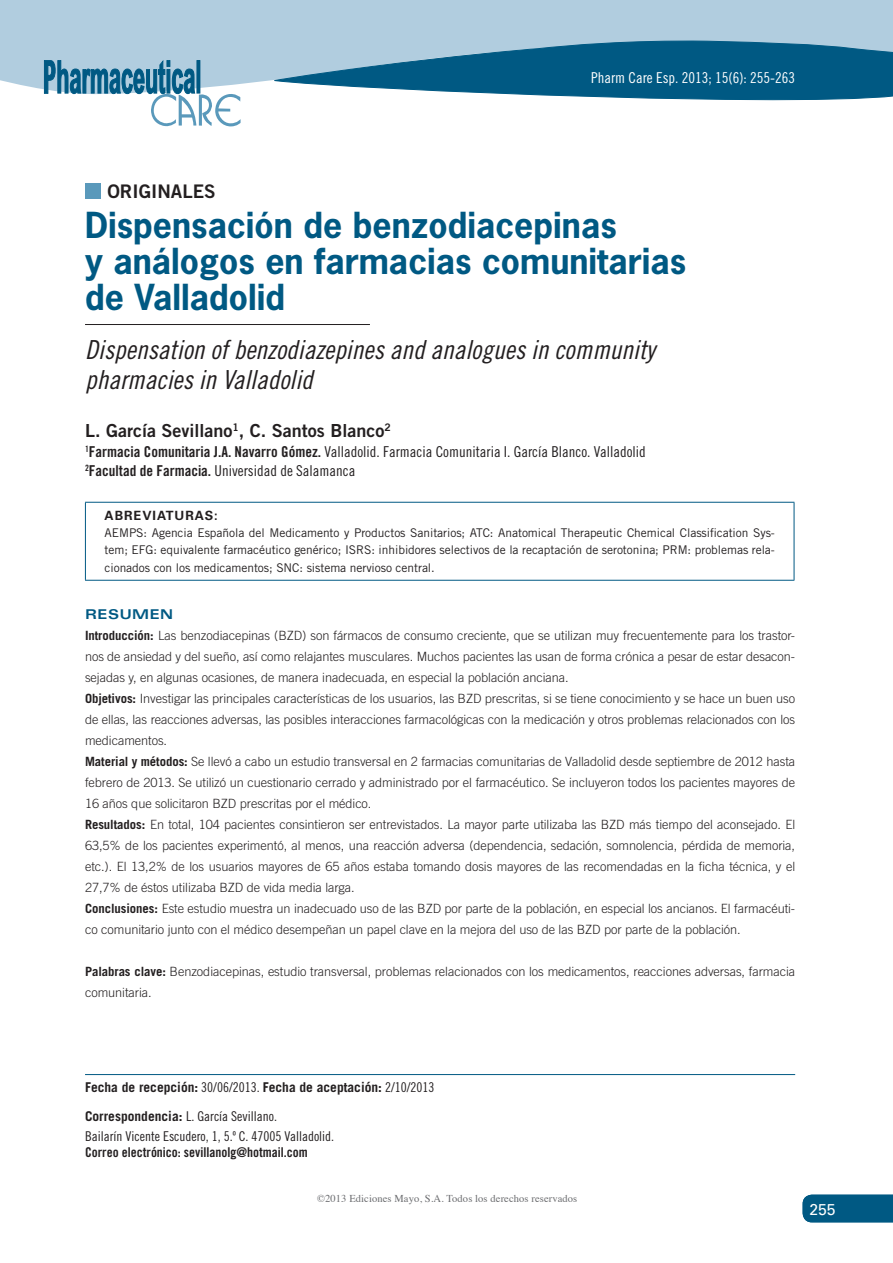
<style>
.page{position:relative;width:893px;height:1263px;background:#fff}
.page>*{position:absolute;margin:0;border:0;box-sizing:border-box;transform-origin:0 0}
.t1{font:700 33.75px/36px "News Gothic Std";color:#005983}
.t2{font:26.25px/30px "Trade Gothic LT Std Cn 18 Obl";color:#231f20}
.t3{font:18.75px "Trade Gothic LT Std Bd 2";color:#231f20}
.t4{font:18px "Trade Gothic LT Std Bd 2";color:#231f20}
.t5{font:15.75px "Univers LT Std";color:#fff}
.t6{font:15px/19.5px "Trade Gothic LT Std Cn 18";color:#231f20}
.t7{font:15px "Trade Gothic LT Std Cn 18";color:#fff}
.t8{font:13.5px/20px "Trade Gothic LT Std Cn 18";color:#231f20}
.t9{font:700 13.5px "Trade Gothic LT Std";color:#231f20}
.t10{font:13.5px "Trade Gothic LT Std Bd Cn 20";color:#231f20}
.t11{font:700 expanded 13.5px "Univers LT Std";letter-spacing:.04em;color:#005983}
.t12{font:300 12.75px/21px "Trade Gothic LT Std";letter-spacing:-.005em;color:#231f20}
.t13{font:700 12.75px "Univers LT Std";letter-spacing:.075em;color:#231f20}
.t14{font:12px/17.2px "Trade Gothic LT Std";letter-spacing:-.005em;color:#231f20;text-align:justify}
.t15{font:10.5px "Times";letter-spacing:.01em;color:#6c6d70}
.s1{font-family:"Trade Gothic LT Std Bd Cn 20"}
.s2{font-weight:700}
.s3{font-family:"Trade Gothic LT Std Cn 18";font-weight:400}
.s4{font-family:"Trade Gothic LT Std";font-weight:700}
</style>
<div class="page">
<div style="left:85px;top:183px;width:16px;height:16px;background:#5a99bb"></div>
<div style="left:803px;top:1195px;width:90px;height:27px;background:#005983"></div>
<div style="left:0;top:0;width:893px;height:94px;background:#b1cddf"></div>
<svg style="left:274px;top:39px;width:619px;height:62px;background:#3e82a2"></svg>
<svg style="left:44px;top:60px;width:197px;height:67px"></svg>
<hr style="left:85px;top:1074px;width:710px;height:1px;background:#005983">
<hr style="left:85px;top:324px;width:285px;height:1px;background:#231f20">
<hr style="left:85px;top:502px;width:709px;height:1px;background:#005983">
<hr style="left:85px;top:503px;width:1px;height:77px;background:#005983">
<hr style="left:794px;top:503px;width:1px;height:77px;background:#005983">
<hr style="left:85px;top:580px;width:709px;height:1px;background:#005983">
<p class="t7" style="left:591px;top:72px;width:206px">Pharm Care Esp. 2013; 15(6): 255-263</p>
<h3 class="t3" style="left:107px;top:184px;width:110px">ORIGINALES</h3>
<h1 class="t1" style="left:85px;top:210px;width:603px">Dispensación de benzodiacepinas<br>y análogos en farmacias comunitarias de Valladolid</h1>
<h2 class="t2" style="left:85px;top:338px;width:571px">Dispensation of benzodiazepines and analogues in community pharmacies in Valladolid</h2>
<h3 class="t4" style="left:85px;top:424px;width:307px">L. García Sevillano<sup>1</sup>, C. Santos Blanco<sup>2</sup></h3>
<p class="t6" style="left:85px;top:444px;width:562px"><sup>1</sup><span class="s1">Farmacia Comunitaria J.A. Navarro Gómez.</span> Valladolid. Farmacia Comunitaria I. García Blanco. Valladolid<br><sup>2</sup><span class="s1">Facultad de Farmacia.</span> Universidad de Salamanca</p>
<p class="t13" style="left:105px;top:509px;width:115px">ABREVIATURAS:</p>
<p class="t14" style="left:105px;top:526px;width:672px">AEMPS: Agencia Española del Medicamento y Productos Sanitarios; ATC: Anatomical Therapeutic Chemical Classification Sys&shy;tem; EFG: equivalente farmacéutico genérico; ISRS: inhibidores selectivos de la recaptación de serotonina; PRM: problemas rela&shy;cionados con los medicamentos; SNC: sistema nervioso central.</p>
<p class="t11" style="left:85px;top:608px;width:90px">RESUMEN</p>
<p class="t12" style="left:85px;top:627px;width:712px"><span class="s2">Introducción:</span> Las benzodiacepinas (BZD) son fármacos de consumo creciente, que se utilizan muy frecuentemente para los trastor&shy;nos de ansiedad y del sueño, así como relajantes musculares. Muchos pacientes las usan de forma crónica a pesar de estar desacon&shy;sejadas y, en algunas ocasiones, de manera inadecuada, en especial la población anciana.<br><span class="s2">Objetivos:</span> Investigar las principales características de los usuarios, las BZD prescritas, si se tiene conocimiento y se hace un buen uso de ellas, las reacciones adversas, las posibles interacciones farmacológicas con la medicación y otros problemas relacionados con los medicamentos.<br><span class="s2">Material y métodos:</span> Se llevó a cabo un estudio transversal en 2 farmacias comunitarias de Valladolid desde septiembre de 2012 hasta febrero de 2013. Se utilizó un cuestionario cerrado y administrado por el farmacéutico. Se incluyeron todos los pacientes mayores de 16 años que solicitaron BZD prescritas por el médico.<br><span class="s2">Resultados:</span> En total, 104 pacientes consintieron ser entrevistados. La mayor parte utilizaba las BZD más tiempo del aconsejado. El 63,5% de los pacientes experimentó, al menos, una reacción adversa (dependencia, sedación, somnolencia, pérdida de memoria, etc.). El 13,2% de los usuarios mayores de 65 años estaba tomando dosis mayores de las recomendadas en la ficha técnica, y el 27,7% de éstos utilizaba BZD de vida media larga.<br><span class="s2">Conclusiones:</span> Este estudio muestra un inadecuado uso de las BZD por parte de la población, en especial los ancianos. El farmacéuti&shy;co comunitario junto con el médico desempeñan un papel clave en la mejora del uso de las BZD por parte de la población.</p>
<p class="t12" style="left:85px;top:963px;width:712px"><span class="s2">Palabras clave:</span> Benzodiacepinas, estudio transversal, problemas relacionados con los medicamentos, reacciones adversas, farmacia comunitaria.</p>
<p class="t9" style="left:85px;top:1083px;width:351px">Fecha de recepción: <span class="s3">30/06/2013.</span> Fecha de aceptación: <span class="s3">2/10/2013</span></p>
<p class="t8" style="left:85px;top:1108px;width:251px"><span class="s4">Correspondencia:</span> L. García Sevillano.<br>Bailarín Vicente Escudero, 1, 5.º C. 47005 Valladolid.</p>
<p class="t10" style="left:85px;top:1147px;width:224px">Correo electrónico: sevillanolg@hotmail.com</p>
<p class="t15" style="left:317px;top:1194px;width:262px">©2013 Ediciones Mayo, S.A. Todos los derechos reservados</p>
<p class="t5" style="left:809px;top:1201px;width:28px">255</p>
</div>
